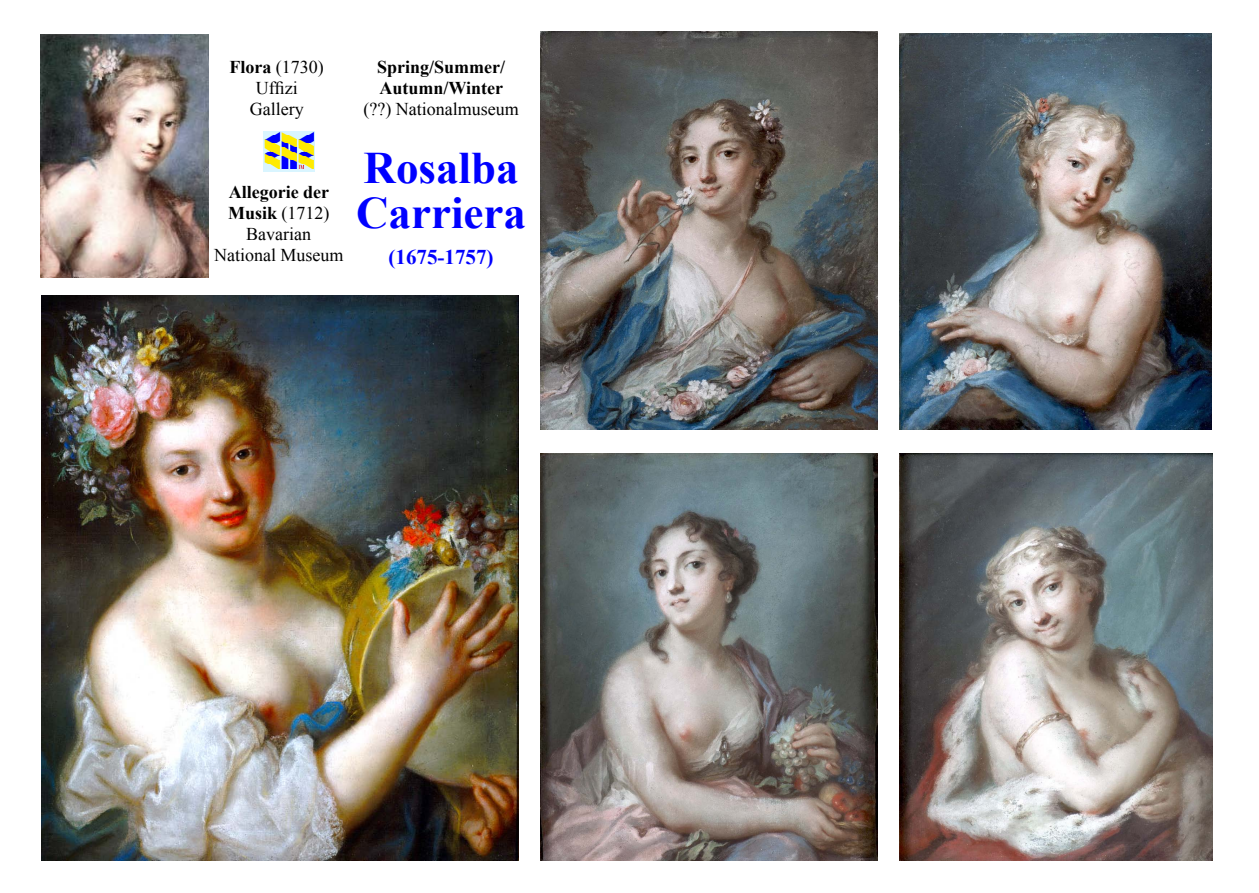
<style>
.page{position:relative;width:1259px;height:893px;background:#fff}
.page>*{position:absolute;margin:0;border:0;box-sizing:border-box;transform-origin:0 0}
.t1{font:700 45px/45px "Times New Roman";color:#00f}
.t2{font:700 21px "Times New Roman";color:#00f}
.t3{font:18px/21px "Times New Roman";color:#000;text-align:center}
.t4{font:700 18px/21px "Times New Roman";color:#000}
.s1{font-weight:700}
</style>
<div class="page">
<img style="left:264px;top:131px;width:51px;height:40px">
<img style="left:540px;top:453px;width:338px;height:408px">
<img style="left:540px;top:32px;width:338px;height:398px">
<img style="left:899px;top:34px;width:313px;height:396px">
<img style="left:899px;top:453px;width:313px;height:408px">
<img style="left:42px;top:296px;width:477px;height:565px">
<img style="left:40px;top:35px;width:168px;height:242px">
<p class="t3" style="left:229px;top:56px;width:96px"><span class="s1">Flora</span> (1730)<br>Uffizi<br>Gallery</p>
<p class="t4" style="left:377px;top:56px;width:130px">Spring/Summer/<br>Autumn/Winter</p>
<p class="t3" style="left:363px;top:98px;width:157px">(??) Nationalmuseum</p>
<p class="t3" style="left:214px;top:181px;width:131px"><span class="s1">Allegorie der<br>Musik</span> (1712)<br>Bavarian<br>National Museum</p>
<h1 class="t1" style="left:356px;top:144px;width:171px">Rosalba<br>Carriera</h1>
<p class="t2" style="left:388px;top:242px;width:106px">(1675-1757)</p>
</div>
